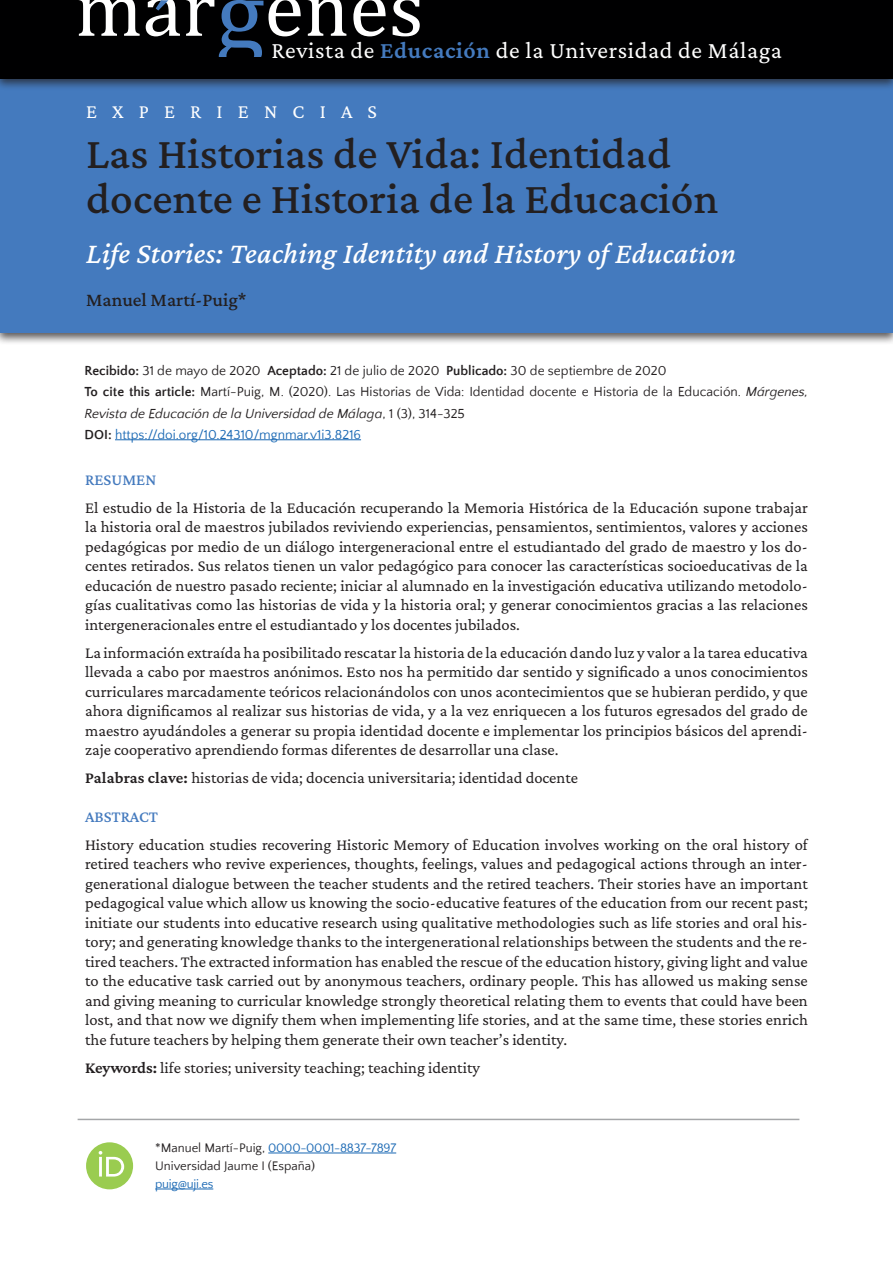
<style>
.page{position:relative;width:893px;height:1263px;background:#fff}
.page>*{position:absolute;margin:0;border:0;box-sizing:border-box;transform-origin:0 0}
.t1{font:500 45px/45px "Crimson Pro";letter-spacing:.005em;color:#231f20}
.t2{font:italic 500 30px "Crimson Pro";letter-spacing:.01em;color:#fff}
.t3{font:24px "Crimson Pro";letter-spacing:.025em;color:#fff}
.t4{font:20.25px "Crimson Pro";letter-spacing:.75em;color:#fff}
.t5{font:500 19.5px "Crimson Pro";color:#231f20}
.t6{font:16.5px/19.5px "Crimson Pro";color:#231f20;text-align:justify}
.t7{font:500 16.5px "Crimson Pro";color:#447abe}
.t8{font:13.5px/21.1px "Quattrocento Sans";color:#231f20}
.t9{font:12.75px/18px "Quattrocento Sans";color:#231f20}
.t10{font:12.75px "Quattrocento Sans";letter-spacing:-.02em;color:#1b69b4}
.s1{font-weight:600;color:#447abe}
.s2{font-weight:700}
.s3{font-style:italic}
.s4{color:#1b69b4}
.s5{font-weight:600}
</style>
<div class="page">
<div style="left:0;top:51px;width:893px;height:294px;background:#231f20;opacity:.75"></div>
<div style="left:0;top:55px;width:893px;height:278px;background:#447abe"></div>
<hr style="left:115px;top:439px;width:246px;height:1px;background:#1b69b4">
<div style="left:0;top:0;width:893px;height:91px;background:#231f20;opacity:.75"></div>
<div style="left:0;top:0;width:893px;height:79px;background:#000001"></div>
<svg style="left:78px;top:0;width:62px;height:36px"></svg>
<svg style="left:307px;top:0;width:39px;height:36px"></svg>
<svg style="left:353px;top:0;width:33px;height:36px"></svg>
<svg style="left:393px;top:0;width:27px;height:36px"></svg>
<svg style="left:146px;top:0;width:155px;height:57px"></svg>
<hr style="left:78px;top:1119px;width:721px;height:1px;background:#86898b">
<div style="left:86px;top:1142px;width:47px;height:47px;background:#9acc50;border-radius:50%"></div>
<svg style="left:99px;top:1151px;width:25px;height:25px"></svg>
<hr style="left:268px;top:1153px;width:128px;height:1px;background:#1b69b4">
<hr style="left:155px;top:1189px;width:58px;height:1px;background:#1b69b4">
<h3 class="t3" style="left:272px;top:35px;width:512px">Revista de <span class="s1">Educación</span> de la Universidad de Málaga</h3>
<p class="t4" style="left:86px;top:99px;width:292px">EXPERIENCIAS</p>
<h1 class="t1" style="left:86px;top:130px;width:634px">Las Historias de Vida: Identidad docente e Historia de la Educación</h1>
<h2 class="t2" style="left:86px;top:234px;width:651px">Life Stories: Teaching Identity and History of Education</h2>
<p class="t5" style="left:86px;top:287px;width:162px">Manuel Martí-Puig*</p>
<p class="t8" style="left:85px;top:361px;width:725px"><span class="s2">Recibido:</span> 31 de mayo de 2020 <span class="s2">Aceptado:</span> 21 de julio de 2020 <span class="s2">Publicado:</span> 30 de septiembre de 2020<br><span class="s2">To cite this article:</span> Martí-Puig, M. (2020). Las Historias de Vida: Identidad docente e Historia de la Educación. <span class="s3">Márgenes, Revista de Educación de la Universidad de Málaga</span>, 1 (3), 314-325<br><span class="s2">DOI:</span> <span class="s4">https://doi.org/10.24310/mgnmar.v1i3.8216</span></p>
<p class="t7" style="left:85px;top:469px;width:73px">RESUMEN</p>
<p class="t6" style="left:85px;top:497px;width:724px">El estudio de la Historia de la Educación recuperando la Memoria Histórica de la Educación supone trabajar la historia oral de maestros jubilados reviviendo experiencias, pensamientos, sentimientos, valores y acciones pedagógicas por medio de un diálogo intergeneracional entre el estudiantado del grado de maestro y los do&shy;centes retirados. Sus relatos tienen un valor pedagógico para conocer las características socioeducativas de la educación de nuestro pasado reciente; iniciar al alumnado en la investigación educativa utilizando metodolo&shy;gías cualitativas como las historias de vida y la historia oral; y generar conocimientos gracias a las relaciones intergeneracionales entre el estudiantado y los docentes jubilados.</p>
<p class="t6" style="left:85px;top:642px;width:724px">La información extraída ha posibilitado rescatar la historia de la educación dando luz y valor a la tarea educativa llevada a cabo por maestros anónimos. Esto nos ha permitido dar sentido y significado a unos conocimientos curriculares marcadamente teóricos relacionándolos con unos acontecimientos que se hubieran perdido, y que ahora dignificamos al realizar sus historias de vida, y a la vez enriquecen a los futuros egresados del grado de maestro ayudándoles a generar su propia identidad docente e implementar los principios básicos del aprendi&shy;zaje cooperativo aprendiendo formas diferentes de desarrollar una clase.</p>
<p class="t6" style="left:85px;top:768px;width:494px"><span class="s5">Palabras clave:</span> historias de vida; docencia universitaria; identidad docente</p>
<p class="t7" style="left:85px;top:806px;width:74px">ABSTRACT</p>
<p class="t6" style="left:85px;top:834px;width:724px">History education studies recovering Historic Memory of Education involves working on the oral history of retired teachers who revive experiences, thoughts, feelings, values and pedagogical actions through an inter&shy;generational dialogue between the teacher students and the retired teachers. Their stories have an important pedagogical value which allow us knowing the socio-educative features of the education from our recent past; initiate our students into educative research using qualitative methodologies such as life stories and oral his&shy;tory; and generating knowledge thanks to the intergenerational relationships between the students and the re&shy;tired teachers. The extracted information has enabled the rescue of the education history, giving light and value to the educative task carried out by anonymous teachers, ordinary people. This has allowed us making sense and giving meaning to curricular knowledge strongly theoretical relating them to events that could have been lost, and that now we dignify them when implementing life stories, and at the same time, these stories enrich the future teachers by helping them generate their own teacher’s identity.</p>
<p class="t6" style="left:85px;top:1057px;width:396px"><span class="s5">Keywords:</span> life stories; university teaching; teaching identity</p>
<p class="t9" style="left:155px;top:1139px;width:243px">*Manuel Martí-Puig, <span class="s4">0000-0001-8837-7897<br></span>Universidad Jaume I (España)</p>
<p class="t10" style="left:155px;top:1177px;width:60px">puig@uji.es</p>
</div>
